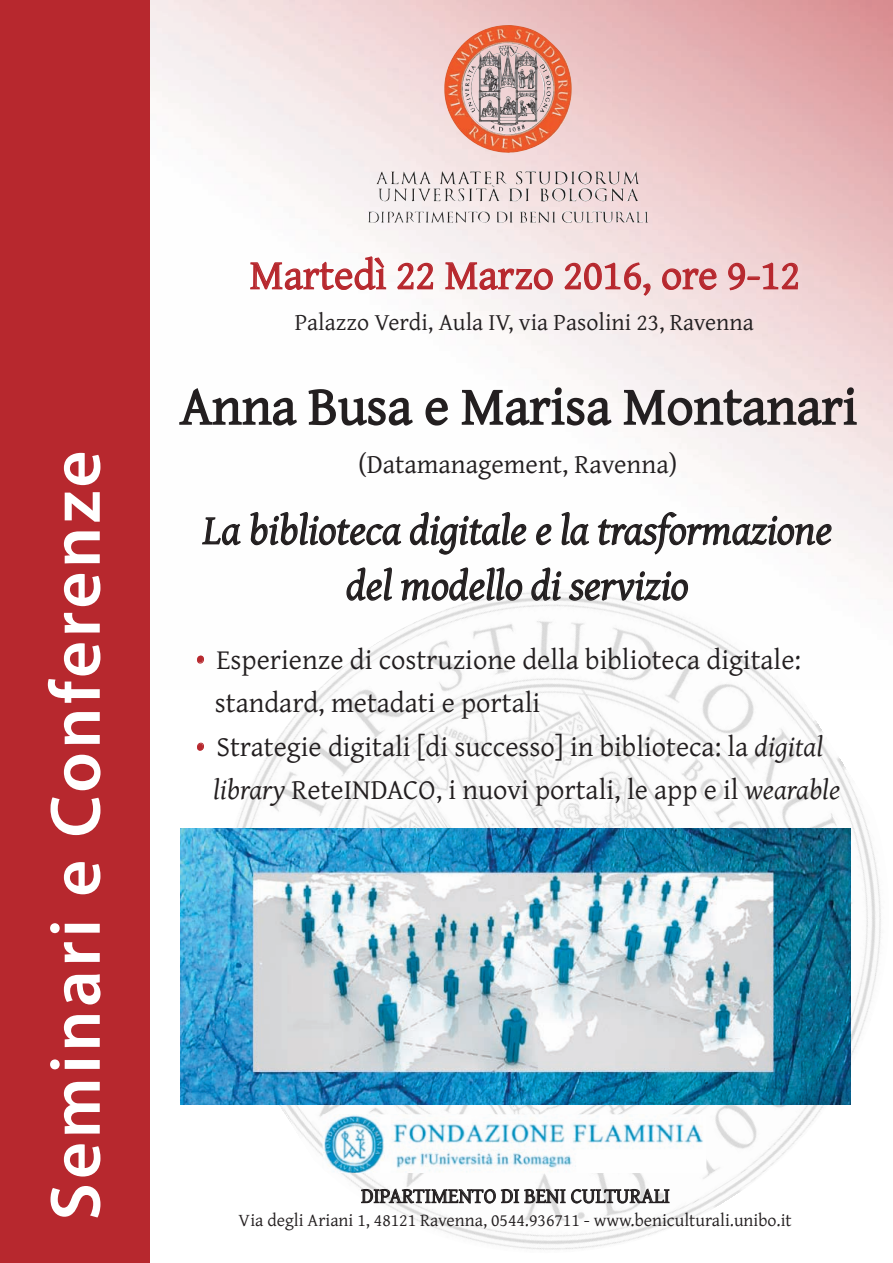
<style>
.page{position:relative;width:893px;height:1263px;background:#fff}
.page>*{position:absolute;margin:0;border:0;box-sizing:border-box;transform-origin:0 0}
.t1{font:600 72px "Myriad Pro";letter-spacing:.05em;color:#fff}
.t2{font:54px "Gentium";color:#231f20}
.t3{font:italic 42px/55.5px "Gentium";color:#231f20;text-align:center}
.t4{font:42px "Gentium";color:#b7282e}
.t5{font:28.5px/43.5px "Gentium";color:#231f20}
.t6{font:27px "Gentium";color:#231f20}
.t7{font:24px "Gentium";color:#231f20}
.t8{font:21px "Gentium";letter-spacing:-.005em;color:#231f20}
.t9{font:18px "Gentium";color:#231f20}
.s1{color:#b7282e}
.s2{font-style:italic}
</style>
<div class="page">
<img style="left:150px;top:0;width:743px;height:543px">
<img style="left:180px;top:543px;width:713px;height:707px">
<div style="left:0;top:0;width:150px;height:1263px;background:#b7282e"></div>
<img style="left:444px;top:25px;width:128px;height:128px">
<img style="left:322px;top:1114px;width:384px;height:59px">
<img style="left:180px;top:828px;width:670px;height:276px">
<h1 class="t1" style="left:49px;top:1220px;width:771px;rotate:-90deg">Seminari e Conferenze</h1>
<h3 class="t4" style="left:250px;top:250px;width:552px">Martedì 22 Marzo 2016, ore 9-12</h3>
<p class="t7" style="left:295px;top:307px;width:461px">Palazzo Verdi, Aula IV, via Pasolini 23, Ravenna</p>
<h2 class="t2" style="left:180px;top:374px;width:679px">Anna Busa e Marisa Montanari</h2>
<p class="t6" style="left:358px;top:448px;width:321px">(Datamanagement, Ravenna)</p>
<h3 class="t3" style="left:203px;top:501px;width:631px">La biblioteca digitale e la trasformazione del modello di servizio</h3>
<p class="t5" style="left:215px;top:637px;width:588px;text-indent:-18px"><span class="s1">•</span> Esperienze di costruzione della biblioteca digitale: standard, metadati e portali</p>
<p class="t5" style="left:213px;top:724px;width:629px;text-indent:-17px"><span class="s1">•</span> Strategie digitali [di successo] in biblioteca: la <span class="s2">digital library</span> ReteINDACO, i nuovi portali, le app e il <span class="s2">wearable</span></p>
<p class="t8" style="left:361px;top:1183px;width:310px">DIPARTIMENTO DI BENI CULTURALI</p>
<p class="t9" style="left:239px;top:1209px;width:555px">Via degli Ariani 1, 48121 Ravenna, 0544.936711 - www.beniculturali.unibo.it</p>
</div>
